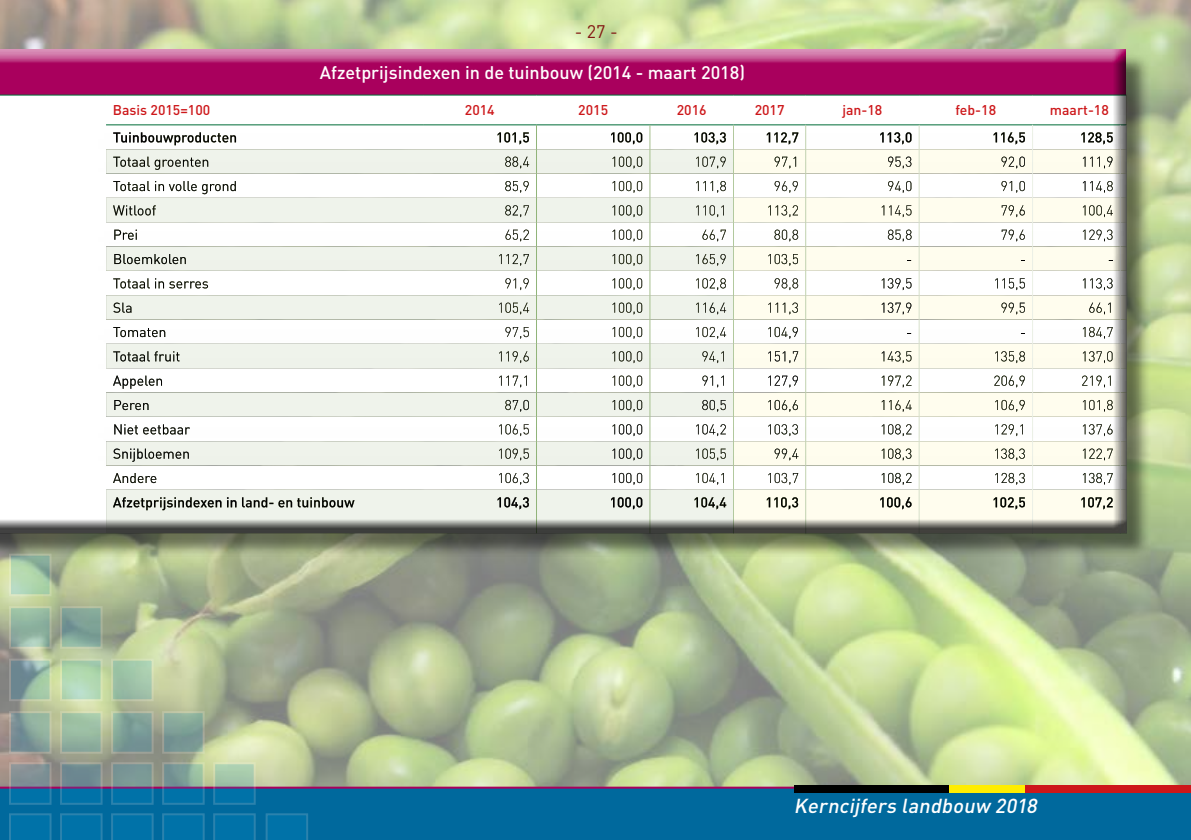
<style>
.page{position:relative;width:1191px;height:840px;background:#fff}
.page>*{position:absolute;margin:0;border:0;box-sizing:border-box;transform-origin:0 0}
.t1{font:italic 500 20px "DIN Pro";color:#fff}
.t2{font:500 18px "DIN Pro";color:#fff}
.t3{font:18px "DIN Pro";color:#831813}
.t4{font:500 14px "DIN Pro";color:#cd171a}
</style>
<div class="page">
<img style="left:0;top:0;width:1191px;height:786px">
<div style="left:0;top:53px;width:1151px;height:504px;background:#000;opacity:.5"></div>
<div style="left:0;top:49px;width:1141px;height:499px;background:#000;opacity:.75"></div>
<div style="left:0;top:786px;width:1191px;height:53px;background:#00699d"></div>
<div style="left:794px;top:784px;width:154px;height:7px;background:#000"></div>
<div style="left:948px;top:784px;width:77px;height:7px;background:#ffed00"></div>
<div style="left:1026px;top:784px;width:165px;height:7px;background:#cd171a"></div>
<svg style="left:9px;top:658px;width:43px;height:42px;background:#8faa9f"></svg>
<svg style="left:9px;top:710px;width:43px;height:43px;background:#8ba199"></svg>
<svg style="left:9px;top:761px;width:43px;height:43px;background:#5c829a"></svg>
<svg style="left:9px;top:812px;width:43px;height:27px"></svg>
<svg style="left:9px;top:553px;width:43px;height:43px;background:#a9c9a8"></svg>
<svg style="left:9px;top:605px;width:43px;height:43px;background:#9bb9a2"></svg>
<svg style="left:60px;top:658px;width:43px;height:42px;background:#b5d7b3"></svg>
<svg style="left:60px;top:710px;width:43px;height:43px;background:#a0bca2"></svg>
<svg style="left:60px;top:761px;width:43px;height:43px;background:#517f98"></svg>
<svg style="left:60px;top:812px;width:43px;height:27px"></svg>
<svg style="left:60px;top:605px;width:43px;height:43px;background:#88a798"></svg>
<svg style="left:111px;top:658px;width:43px;height:42px;background:#a6c6a8"></svg>
<svg style="left:111px;top:710px;width:43px;height:43px;background:#85a197"></svg>
<svg style="left:111px;top:761px;width:43px;height:43px;background:#56869a"></svg>
<svg style="left:111px;top:812px;width:43px;height:27px"></svg>
<svg style="left:162px;top:710px;width:43px;height:43px;background:#88a497"></svg>
<svg style="left:162px;top:761px;width:43px;height:43px;background:#5c8f9d"></svg>
<svg style="left:162px;top:812px;width:43px;height:27px"></svg>
<svg style="left:213px;top:761px;width:43px;height:43px;background:#72a5a8"></svg>
<svg style="left:213px;top:812px;width:43px;height:27px"></svg>
<svg style="left:266px;top:812px;width:42px;height:27px"></svg>
<p class="t3" style="left:575px;top:20px;width:45px">- 27 -</p>
<p class="t2" style="left:320px;top:60px;width:427px">Afzetprijsindexen in de tuinbouw (2014 - maart 2018)</p>
<p class="t4" style="left:113px;top:101px;width:99px">Basis 2015=100</p>
<p class="t4" style="left:465px;top:101px;width:31px">2014</p>
<p class="t4" style="left:578px;top:101px;width:31px">2015</p>
<p class="t4" style="left:677px;top:101px;width:31px">2016</p>
<p class="t4" style="left:754px;top:101px;width:31px">2017</p>
<p class="t4" style="left:842px;top:101px;width:41px">jan-18</p>
<p class="t4" style="left:955px;top:101px;width:42px">feb-18</p>
<p class="t4" style="left:1050px;top:101px;width:60px">maart-18</p>
<h1 class="t1" style="left:794px;top:792px;width:249px">Kerncijfers landbouw 2018</h1>
</div>
